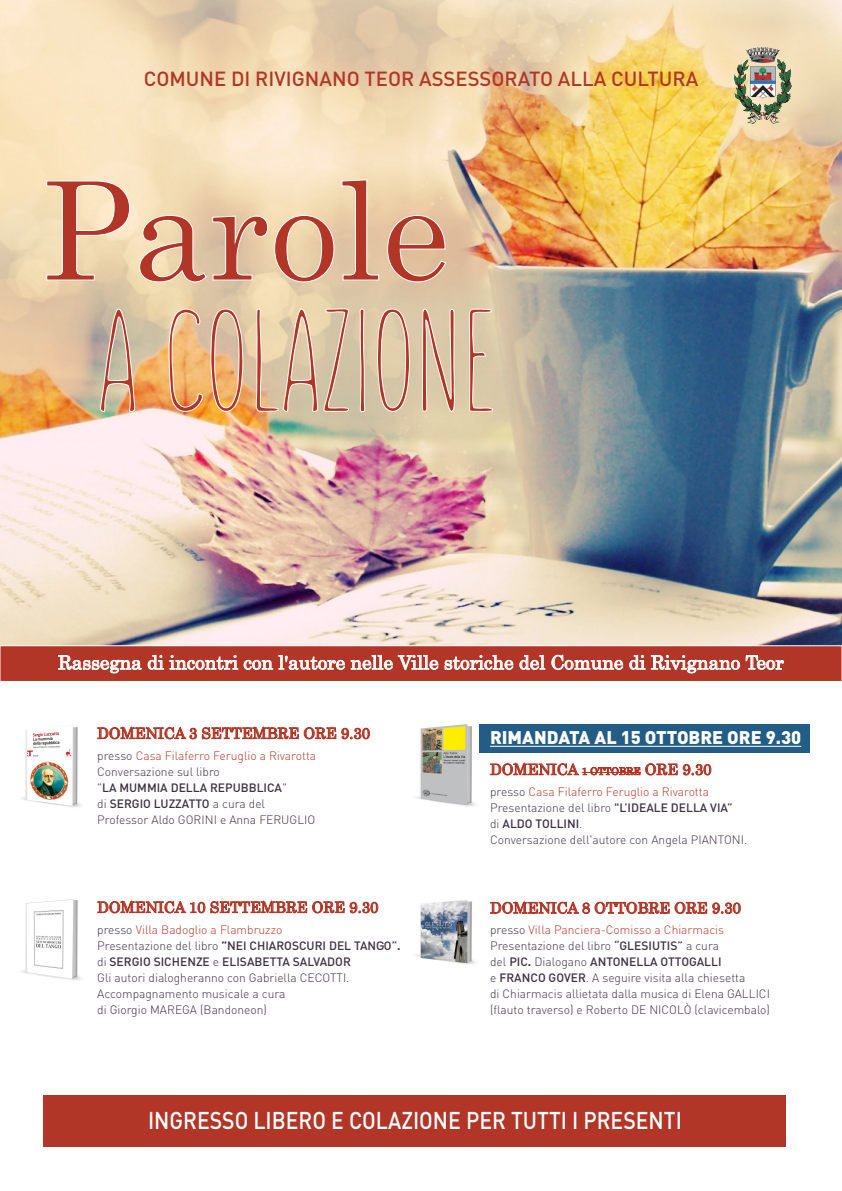
<style>
.page{position:relative;width:842px;height:1191px;background:#fff}
.page>*{position:absolute;margin:0;border:0;box-sizing:border-box;transform-origin:0 0}
.t1{font:161px "SUNN";color:#b13627}
.t2{font:137.1px "Century";color:#b13627}
.t3{font:500 24px "DIN";color:#fff;scale:.88 1}
.t4{font:500 20.2px "DIN";color:#b13627}
.t5{font:19px "Century";color:#fff}
.t6{font:900 18.1px "DIN";color:#fff}
.t7{font:15px "Century";color:#b13627}
.t8{font:300 12px/16px "DIN";color:#3b2f43}
.s1{color:#b13627}
.s2{font-weight:500}
.s3{font-weight:700}
.s4{font-size:10px}
</style>
<div class="page">
<img style="left:0;top:0;width:842px;height:645px">
<div style="left:44px;top:1095px;width:742px;height:51px;background:#b13627"></div>
<div style="left:480px;top:724px;width:330px;height:28px;background:#235c84"></div>
<hr style="left:490px;top:746px;width:311px;height:1px;background:#fff">
<svg style="left:46px;top:181px;width:84px;height:99px;background:#f4e0bd"></svg>
<svg style="left:139px;top:215px;width:67px;height:67px;background:#eed9b6"></svg>
<svg style="left:212px;top:216px;width:56px;height:64px;background:#e2c9ab"></svg>
<svg style="left:274px;top:215px;width:60px;height:67px;background:#ebd5b1"></svg>
<svg style="left:342px;top:180px;width:37px;height:100px;background:#e8cfad"></svg>
<svg style="left:387px;top:215px;width:59px;height:67px;background:#e4c5a6"></svg>
<svg style="left:100px;top:309px;width:35px;height:102px;background:#cdbfa5"></svg>
<svg style="left:169px;top:308px;width:34px;height:103px;background:#f0bc81"></svg>
<svg style="left:211px;top:309px;width:32px;height:103px;background:#e7bf91"></svg>
<svg style="left:256px;top:309px;width:62px;height:103px;background:#e1d0b0"></svg>
<svg style="left:324px;top:309px;width:25px;height:103px;background:#d6c9ae"></svg>
<svg style="left:360px;top:309px;width:5px;height:103px"></svg>
<svg style="left:377px;top:309px;width:33px;height:103px;background:#dfd1b3"></svg>
<svg style="left:422px;top:309px;width:32px;height:102px;background:#e0d1b6"></svg>
<svg style="left:469px;top:309px;width:24px;height:102px;background:#ddcfb2"></svg>
<img style="left:734px;top:47px;width:57px;height:77px">
<svg style="left:119px;top:900px;width:259px;height:13px"></svg>
<svg style="left:513px;top:901px;width:228px;height:12px"></svg>
<img style="left:416px;top:900px;width:97px;height:64px">
<svg style="left:513px;top:763px;width:198px;height:12px"></svg>
<hr style="left:582px;top:772px;width:59px;height:1px;background:#b13627">
<img style="left:416px;top:724px;width:97px;height:82px">
<svg style="left:119px;top:727px;width:251px;height:12px"></svg>
<img style="left:21px;top:727px;width:98px;height:80px">
<img style="left:21px;top:899px;width:98px;height:81px">
<div style="left:0;top:646px;width:842px;height:35px;background:#b13627"></div>
<div style="left:0;top:645px;width:842px;height:36px;border:1px solid #fff"></div>
<svg style="left:58px;top:655px;width:84px;height:18px"></svg>
<svg style="left:148px;top:655px;width:90px;height:15px"></svg>
<svg style="left:244px;top:660px;width:29px;height:10px"></svg>
<svg style="left:279px;top:655px;width:66px;height:15px"></svg>
<svg style="left:351px;top:655px;width:87px;height:15px"></svg>
<svg style="left:445px;top:655px;width:68px;height:15px"></svg>
<svg style="left:520px;top:655px;width:25px;height:15px"></svg>
<svg style="left:552px;top:655px;width:71px;height:15px"></svg>
<svg style="left:629px;top:655px;width:16px;height:14px"></svg>
<svg style="left:651px;top:655px;width:89px;height:18px"></svg>
<svg style="left:746px;top:655px;width:38px;height:15px"></svg>
<h3 class="t4" style="left:144px;top:65px;width:556px">COMUNE DI RIVIGNANO TEOR ASSESSORATO ALLA CULTURA</h3>
<h2 class="t2" style="left:41px;top:115px;width:410px">Parole</h2>
<h1 class="t1" style="left:98px;top:270px;width:401px">A COLAZIONE</h1>
<h3 class="t5" style="left:58px;top:646px;width:727px">Rassegna di incontri con l'autore nelle Ville storiche del Comune di Rivignano Teor</h3>
<p class="t7" style="left:97px;top:720px;width:274px">DOMENICA 3 SETTEMBRE ORE 9.30</p>
<p class="t8" style="left:97px;top:747px;width:220px">presso <span class="s1">Casa Filaferro Feruglio a Rivarotta<br></span>Conversazione sul libro<br>"<span class="s2">LA MUMMIA DELLA REPUBBLICA</span>"<br>di <span class="s2">SERGIO LUZZATTO</span> a cura del<br>Professor Aldo GORINI e Anna FERUGLIO</p>
<p class="t7" style="left:97px;top:894px;width:283px">DOMENICA 10 SETTEMBRE ORE 9.30</p>
<p class="t8" style="left:97px;top:920px;width:305px">presso <span class="s1">Villa Badoglio a Flambruzzo<br></span>Presentazione del libro <span class="s3">”</span><span class="s2">NEI CHIAROSCURI DEL TANGO”</span><span class="s3">. </span>di <span class="s2">SERGIO SICHENZE</span> e <span class="s2">ELISABETTA SALVADOR<br></span>Gli autori dialogheranno con Gabriella CECOTTI.<br>Accompagnamento musicale a cura<br>di Giorgio MAREGA (Bandoneon)</p>
<h3 class="t6" style="left:490px;top:725px;width:313px">RIMANDATA AL 15 OTTOBRE ORE 9.30</h3>
<p class="t7" style="left:490px;top:756px;width:223px">DOMENICA <span class="s4">1 OTTOBRE</span> ORE 9.30</p>
<p class="t8" style="left:490px;top:783px;width:259px">presso <span class="s1">Casa Filaferro Feruglio a Rivarotta </span>Presentazione del libro <span class="s2">"L’IDEALE DELLA VIA”<br></span>di <span class="s2">ALDO TOLLINI</span>.<br>Conversazione dell'autore con Angela PIANTONI.</p>
<p class="t7" style="left:490px;top:895px;width:252px">DOMENICA 8 OTTOBRE ORE 9.30</p>
<p class="t8" style="left:490px;top:921px;width:281px">presso <span class="s1">Villa Panciera-Comisso a Chiarmacis </span>Presentazione del libro <span class="s2">“GLESIUTIS”</span> a cura<br>del <span class="s2">PIC</span><span class="s3">.</span> Dialogano <span class="s2">ANTONELLA OTTOGALLI<br></span>e <span class="s2">FRANCO GOVER</span>. A seguire visita alla chiesetta<br>di Chiarmacis allietata dalla musica di Elena GALLICI (flauto traverso) e Roberto DE NICOLÒ (clavicembalo)</p>
<h3 class="t3" style="left:148px;top:1104px;width:608px">INGRESSO LIBERO E COLAZIONE PER TUTTI I PRESENTI</h3>
</div>
